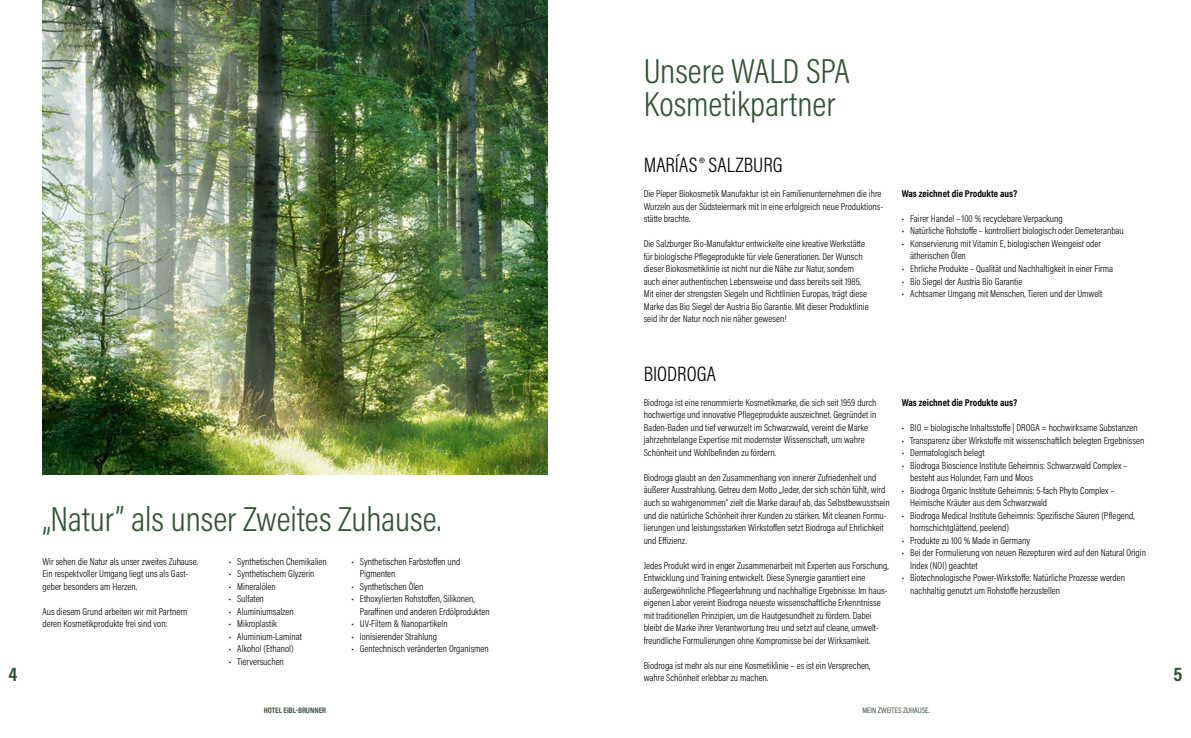
<style>
.page{position:relative;width:1191px;height:738px;background:#fff}
.page>*{position:absolute;margin:0;border:0;box-sizing:border-box;transform-origin:0 0}
.t1{font:300 35px/33px "Acumin Pro Cond";color:#325438}
.t2{font:300 21px "Acumin Pro Cond";color:#000}
.t3{font:700 20px "Acumin Pro Cond";color:#325438}
.t4{font:300 10px/12.5px "Acumin Pro Cond";color:#000}
.t5{font:700 10px "Acumin Pro Cond";color:#000}
.t6{font:8px "Acumin Pro Cond";color:#325438}
.t7{font:700 8px "Acumin Pro Cond";letter-spacing:-.005em;color:#325438}
</style>
<div class="page">
<img style="left:43px;top:0;width:504px;height:473px">
<h1 class="t1" style="left:643px;top:53px;width:207px">Unsere WALD SPA<br>Kosmetikpartner</h1>
<h2 class="t2" style="left:643px;top:151px;width:140px">MARÍAS® SALZBURG</h2>
<p class="t4" style="left:643px;top:187px;width:241px">Die Pieper Biokosmetik Manufaktur ist ein Familienunternehmen die ihre<br>Wurzeln aus der Südsteiermark mit in eine erfolgreich neue Produktions&shy;stätte brachte.</p>
<p class="t4" style="left:643px;top:237px;width:226px">Die Salzburger Bio-Manufaktur entwickelte eine kreative Werkstätte für biologische Pflegeprodukte für viele Generationen. Der Wunsch dieser Biokosmetiklinie ist nicht nur die Nähe zur Natur, sondern auch einer authentischen Lebensweise und dass bereits seit 1985.<br>Mit einer der strengsten Siegeln und Richtlinien Europas, trägt diese Marke das Bio Siegel der Austria Bio Garantie. Mit dieser Produktlinie seid ihr der Natur noch nie näher gewesen!</p>
<p class="t5" style="left:901px;top:187px;width:117px">Was zeichnet die Produkte aus?</p>
<p class="t4" style="left:901px;top:212px;width:162px">• Fairer Handel – 100 % recyclebare Verpackung</p>
<p class="t4" style="left:901px;top:224px;width:224px">• Natürliche Rohstoffe – kontrolliert biologisch oder Demeteranbau</p>
<p class="t4" style="left:910px;top:237px;width:192px;text-indent:-8px">• Konservierung mit Vitamin E, biologischen Weingeist oder ätherischen Ölen</p>
<p class="t4" style="left:901px;top:262px;width:213px">• Ehrliche Produkte – Qualität und Nachhaltigkeit in einer Firma</p>
<p class="t4" style="left:901px;top:274px;width:122px">• Bio Siegel der Austria Bio Garantie</p>
<p class="t4" style="left:901px;top:287px;width:202px">• Achtsamer Umgang mit Menschen, Tieren und der Umwelt</p>
<h2 class="t2" style="left:643px;top:360px;width:74px">BIODROGA</h2>
<p class="t4" style="left:643px;top:395px;width:234px">Biodroga ist eine renommierte Kosmetikmarke, die sich seit 1959 durch hochwertige und innovative Pflegeprodukte auszeichnet. Gegründet in Baden-Baden und tief verwurzelt im Schwarzwald, vereint die Marke jahrzehntelange Expertise mit modernster Wissenschaft, um wahre Schönheit und Wohlbefinden zu fördern.</p>
<p class="t4" style="left:643px;top:470px;width:247px">Biodroga glaubt an den Zusammenhang von innerer Zufriedenheit und äußerer Ausstrahlung. Getreu dem Motto „Jeder, der sich schön fühlt, wird auch so wahrgenommen“ zielt die Marke darauf ab, das Selbstbewusstsein und die natürliche Schönheit ihrer Kunden zu stärken. Mit cleanen Formu&shy;lierungen und leistungsstarken Wirkstoffen setzt Biodroga auf Ehrlichkeit und Effizienz.</p>
<p class="t4" style="left:643px;top:558px;width:247px">Jedes Produkt wird in enger Zusammenarbeit mit Experten aus Forschung, Entwicklung und Training entwickelt. Diese Synergie garantiert eine außergewöhnliche Pflegeerfahrung und nachhaltige Ergebnisse. Im haus&shy;eigenen Labor vereint Biodroga neueste wissenschaftliche Erkenntnisse mit traditionellen Prinzipien, um die Hautgesundheit zu fördern. Dabei bleibt die Marke ihrer Verantwortung treu und setzt auf cleane, umwelt&shy;freundliche Formulierungen ohne Kompromisse bei der Wirksamkeit.</p>
<p class="t4" style="left:643px;top:658px;width:228px">Biodroga ist mehr als nur eine Kosmetiklinie – es ist ein Versprechen, wahre Schönheit erlebbar zu machen.</p>
<p class="t5" style="left:901px;top:395px;width:117px">Was zeichnet die Produkte aus?</p>
<p class="t4" style="left:901px;top:421px;width:237px">• BIO = biologische Inhaltsstoffe | DROGA = hochwirksame Substanzen</p>
<p class="t4" style="left:901px;top:433px;width:244px">• Transparenz über Wirkstoffe mit wissenschaftlich belegten Ergebnissen</p>
<p class="t4" style="left:901px;top:446px;width:84px">• Dermatologisch belegt</p>
<p class="t4" style="left:910px;top:458px;width:219px;text-indent:-8px">• Biodroga Bioscience Institute Geheimnis: Schwarzwald Complex – besteht aus Holunder, Farn und Moos</p>
<p class="t4" style="left:910px;top:483px;width:206px;text-indent:-8px">• Biodroga Organic Institute Geheimnis: 5-fach Phyto Complex –<br>Heimische Kräuter aus dem Schwarzwald</p>
<p class="t4" style="left:910px;top:508px;width:226px;text-indent:-8px">• Biodroga Medical Institute Geheimnis: Spezifische Säuren (Pflegend, hornschichtglättend, peelend)</p>
<p class="t4" style="left:901px;top:533px;width:130px">• Produkte zu 100 % Made in Germany</p>
<p class="t4" style="left:910px;top:546px;width:237px;text-indent:-8px">• Bei der Formulierung von neuen Rezepturen wird auf den Natural Origin<br>Index (NOI) geachtet</p>
<p class="t4" style="left:910px;top:571px;width:216px;text-indent:-8px">• Biotechnologische Power-Wirkstoffe: Natürliche Prozesse werden nachhaltig genutzt um Rohstoffe herzustellen</p>
<h1 class="t1" style="left:43px;top:501px;width:400px">„Natur” als unser Zweites Zuhause.</h1>
<p class="t4" style="left:360px;top:554px;width:102px;text-indent:-8px">• Synthetischen Farbstoffen und<br>Pigmenten</p>
<p class="t4" style="left:351px;top:579px;width:74px">• Synthetischen Ölen</p>
<p class="t4" style="left:360px;top:592px;width:131px;text-indent:-8px">• Ethoxylierten Rohstoffen, Silikonen,<br>Paraffinen und anderen Erdölprodukten</p>
<p class="t4" style="left:351px;top:617px;width:98px">• UV-Filtern &amp; Nanopartikeln</p>
<p class="t4" style="left:351px;top:629px;width:87px">• Ionisierender Strahlung</p>
<p class="t4" style="left:351px;top:642px;width:139px">• Gentechnisch veränderten Organismen</p>
<p class="t4" style="left:229px;top:554px;width:100px">• Synthetischen Chemikalien</p>
<p class="t4" style="left:229px;top:567px;width:87px">• Synthetischem Glyzerin</p>
<p class="t4" style="left:229px;top:579px;width:49px">• Mineralölen</p>
<p class="t4" style="left:229px;top:592px;width:37px">• Sulfaten</p>
<p class="t4" style="left:229px;top:604px;width:67px">• Aluminiumsalzen</p>
<p class="t4" style="left:229px;top:617px;width:50px">• Mikroplastik</p>
<p class="t4" style="left:229px;top:629px;width:75px">• Aluminium-Laminat</p>
<p class="t4" style="left:229px;top:642px;width:66px">• Alkohol (Ethanol)</p>
<p class="t4" style="left:229px;top:654px;width:57px">• Tierversuchen</p>
<p class="t4" style="left:43px;top:554px;width:157px">Wir sehen die Natur als unser zweites Zuhause.<br>Ein respektvoller Umgang liegt uns als Gast&shy;geber besonders am Herzen.</p>
<p class="t4" style="left:43px;top:604px;width:146px">Aus diesem Grund arbeiten wir mit Partnern deren Kosmetikprodukte frei sind von:</p>
<h3 class="t3" style="left:9px;top:660px;width:10px">4</h3>
<h3 class="t3" style="left:1173px;top:660px;width:10px">5</h3>
<p class="t7" style="left:264px;top:704px;width:64px">HOTEL EIBL-BRUNNER</p>
<p class="t6" style="left:862px;top:704px;width:69px">MEIN ZWEITES ZUHAUSE.</p>
</div>
